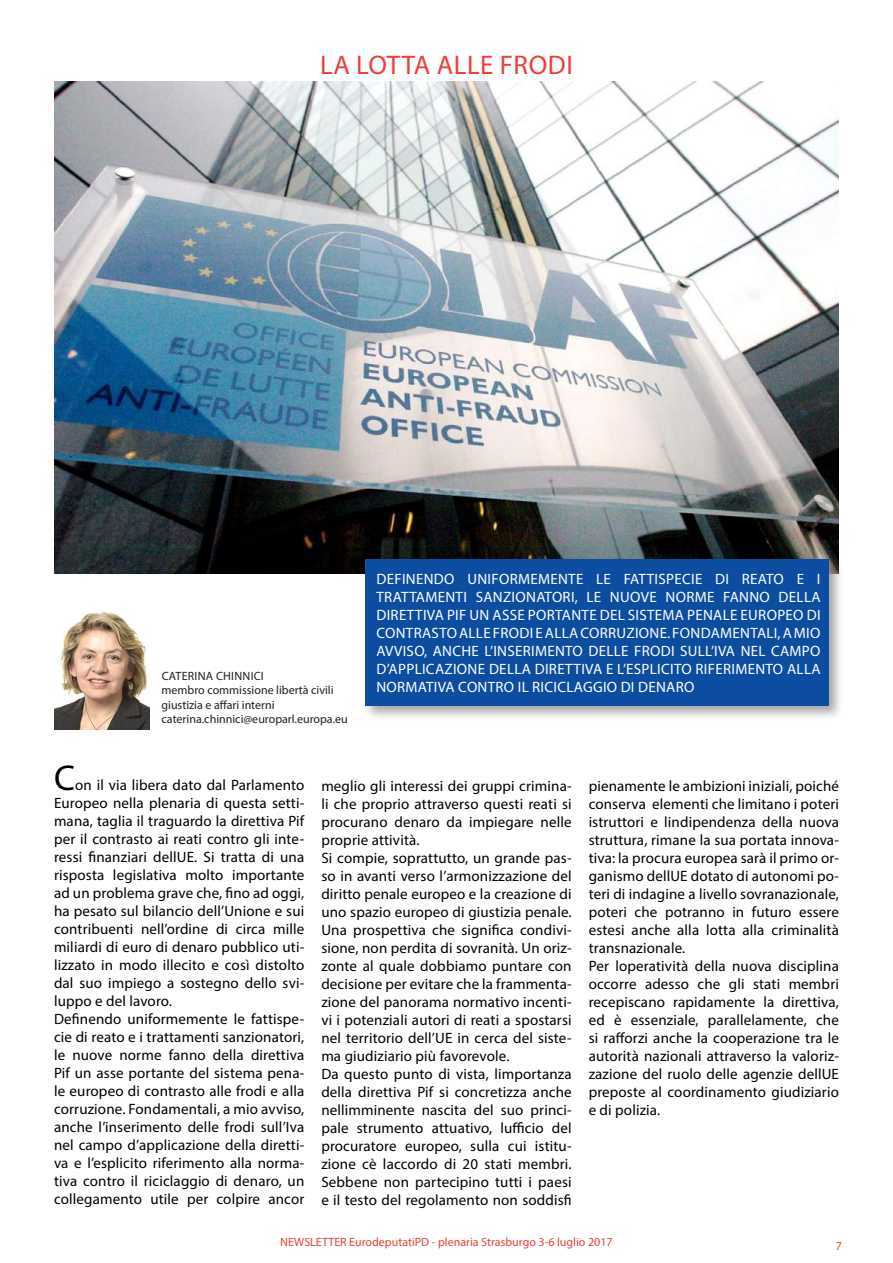
<style>
.page{position:relative;width:893px;height:1263px;background:#fff}
.page>*{position:absolute;margin:0;border:0;box-sizing:border-box;transform-origin:0 0}
.t1{font:36px "Myriad Pro";color:#000}
.t2{font:27px "Myriad Pro";letter-spacing:.02em;color:#ee3e35}
.t3{font:15px/18px "Myriad Pro";letter-spacing:.01em;color:#000}
.t4{font:15px/18px "Myriad Pro";letter-spacing:.02em;color:#fff;text-align:justify}
.t5{font:12px/14.4px "Myriad Pro";color:#231f20}
.t6{font:12px "Myriad Pro";color:#ee3e35}
</style>
<div class="page">
<img style="left:54px;top:82px;width:785px;height:491px">
<div style="left:362px;top:556px;width:483px;height:164px;background:#231f20;opacity:.4"></div>
<div style="left:366px;top:559px;width:463px;height:146px;background:#0d4da1"></div>
<img style="left:54px;top:609px;width:95px;height:120px">
<h2 class="t2" style="left:320px;top:49px;width:254px">LA LOTTA ALLE FRODI</h2>
<p class="t5" style="left:162px;top:668px;width:188px">CATERINA CHINNICI<br>membro commissione libertà civili giustizia e affari interni caterina.chinnici@europarl.europa.eu</p>
<p class="t4" style="left:376px;top:570px;width:446px">DEFINENDO UNIFORMEMENTE LE FATTISPECIE DI REATO E I TRATTAMENTI SANZIONATORI, LE NUOVE NORME FANNO DELLA DIRETTIVA PIF UN ASSE PORTANTE DEL SISTEMA PENALE EUROPEO DI CONTRASTO ALLE FRODI E ALLA CORRUZIONE. FONDAMENTALI, A MIO AVVISO, ANCHE L’INSERIMENTO DELLE FRODI SULL’IVA NEL CAMPO D’APPLICAZIONE DELLA DIRETTIVA E L’ESPLICITO RIFERIMENTO ALLA NORMATIVA CONTRO IL RICICLAGGIO DI DENARO</p>
<h1 class="t1" style="left:54px;top:756px;width:22px">C</h1>
<p class="t3" style="left:54px;top:776px;width:252px;text-indent:21px">on il via libera dato dal Parlamento Europeo nella plenaria di questa setti&shy;mana, taglia il traguardo la direttiva Pif per il contrasto ai reati contro gli inte&shy;ressi finanziari dellUE. Si tratta di una risposta legislativa molto importante ad un problema grave che, fino ad oggi, ha pesato sul bilancio dell’Unione e sui contribuenti nell’ordine di circa mille miliardi di euro di denaro pubblico uti&shy;lizzato in modo illecito e così distolto dal suo impiego a sostegno dello svi&shy;luppo e del lavoro.<br>Definendo uniformemente le fattispe&shy;cie di reato e i trattamenti sanzionatori, le nuove norme fanno della direttiva Pif un asse portante del sistema pena&shy;le europeo di contrasto alle frodi e alla corruzione. Fondamentali, a mio avviso, anche l’inserimento delle frodi sull’Iva nel campo d’applicazione della diretti&shy;va e l’esplicito riferimento alla norma&shy;tiva contro il riciclaggio di denaro, un collegamento utile per colpire ancor</p>
<p class="t3" style="left:321px;top:776px;width:252px">meglio gli interessi dei gruppi crimina&shy;li che proprio attraverso questi reati si procurano denaro da impiegare nelle proprie attività.<br>Si compie, soprattutto, un grande pas&shy;so in avanti verso l’armonizzazione del diritto penale europeo e la creazione di uno spazio europeo di giustizia penale.<br>Una prospettiva che significa condivi&shy;sione, non perdita di sovranità. Un oriz&shy;zonte al quale dobbiamo puntare con decisione per evitare che la frammenta&shy;zione del panorama normativo incenti&shy;vi i potenziali autori di reati a spostarsi nel territorio dell’UE in cerca del siste&shy;ma giudiziario più favorevole.<br>Da questo punto di vista, limportanza della direttiva Pif si concretizza anche nellimminente nascita del suo princi&shy;pale strumento attuativo, lufficio del procuratore europeo, sulla cui istitu&shy;zione cè laccordo di 20 stati membri.<br>Sebbene non partecipino tutti i paesi e il testo del regolamento non soddisfi</p>
<p class="t3" style="left:589px;top:776px;width:252px">pienamente le ambizioni iniziali, poiché conserva elementi che limitano i poteri istruttori e lindipendenza della nuova struttura, rimane la sua portata innova&shy;tiva: la procura europea sarà il primo or&shy;ganismo dellUE dotato di autonomi po&shy;teri di indagine a livello sovranazionale, poteri che potranno in futuro essere estesi anche alla lotta alla criminalità transnazionale.<br>Per loperatività della nuova disciplina occorre adesso che gli stati membri recepiscano rapidamente la direttiva, ed è essenziale, parallelamente, che si rafforzi anche la cooperazione tra le autorità nazionali attraverso la valoriz&shy;zazione del ruolo delle agenzie dellUE preposte al coordinamento giudiziario e di polizia.</p>
<p class="t6" style="left:280px;top:1235px;width:334px">NEWSLETTER EurodeputatiPD - plenaria Strasburgo 3-6 luglio 2017</p>
<p class="t6" style="left:836px;top:1238px;width:8px">7</p>
</div>
